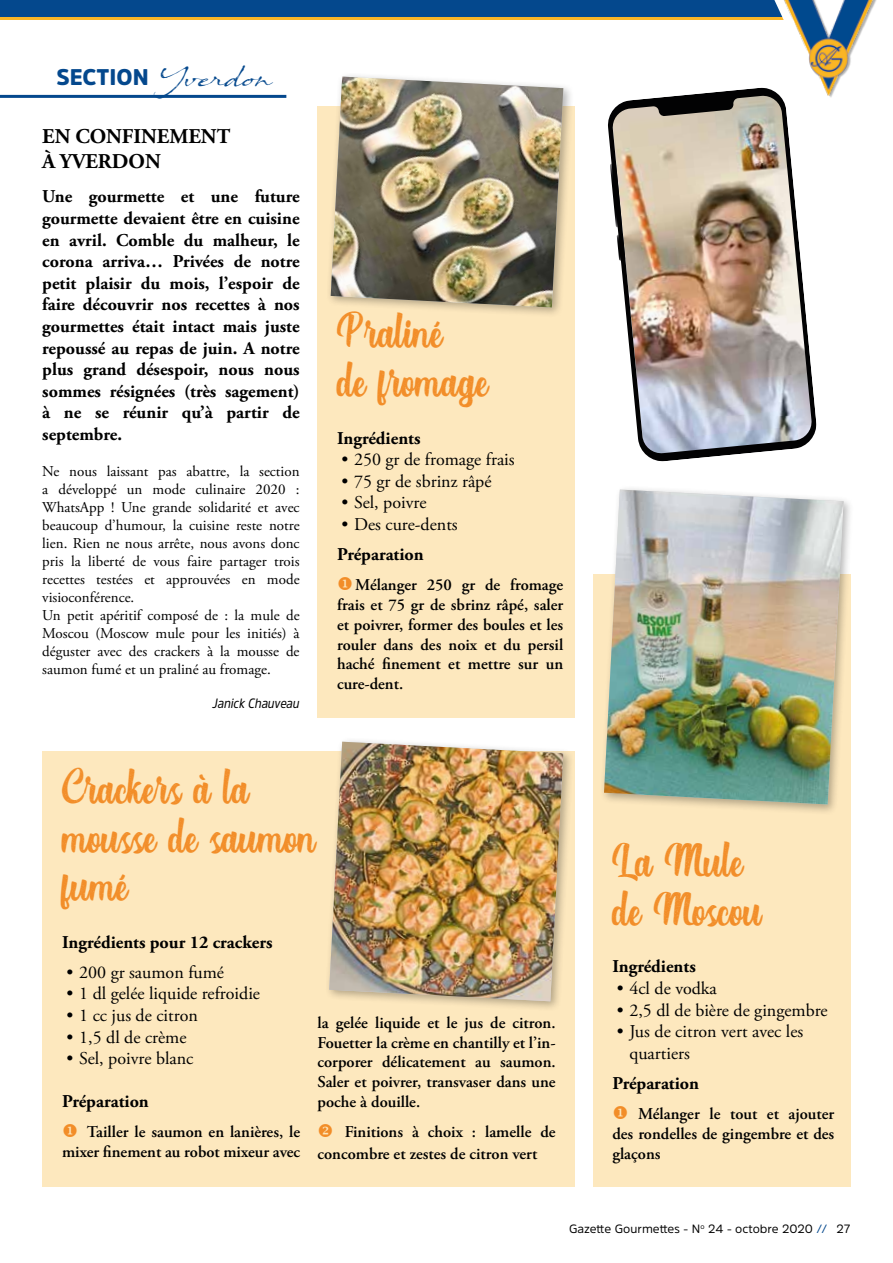
<style>
.page{position:relative;width:893px;height:1263px;background:#fff}
.page>*{position:absolute;margin:0;border:0;box-sizing:border-box;transform-origin:0 0}
.t1{font:40.5px/48.6px "Authentic Script Rough";color:#f28d28}
.t2{font:900 22.5px "Amsi Pro";color:#04488d}
.t3{font:700 21px/25.2px "Adobe Garamond Pro";color:#000}
.t4{font:700 18px/21.6px "Adobe Garamond Pro";color:#000;text-align:justify}
.t5{font:18px/21.6px "Adobe Garamond Pro";color:#000}
.t6{font:600 16.5px/19.8px "Adobe Garamond Pro";color:#000;text-align:justify}
.t7{font:15px/18px "Adobe Garamond Pro";color:#000}
.t8{font:italic 13.5px "Amsi Pro Narw";color:#000}
.t9{font:12px "Amsi Pro";color:#000}
.s1{font-family:"Sand Dunes";font-weight:400;font-size:27px}
.s2{color:#f28d28}
.s3{color:#04488d}
</style>
<div class="page">
<div style="left:0;top:0;width:807px;height:19px;background:#04488d"></div>
<hr style="left:0;top:17px;width:807px;height:3px;background:#fab526">
<img style="left:774px;top:0;width:103px;height:95px">
<hr style="left:0;top:95px;width:286px;height:3px;background:#04488d">
<div style="left:43px;top:751px;width:532px;height:435px;background:#fde8be"></div>
<div style="left:318px;top:107px;width:257px;height:611px;background:#fde8be"></div>
<div style="left:593px;top:574px;width:257px;height:612px;background:#fde8be"></div>
<div style="left:324px;top:737px;width:250px;height:275px;background:#000;opacity:.3"></div>
<img style="left:329px;top:742px;width:234px;height:259px">
<div style="left:326px;top:72px;width:248px;height:246px;background:#000;opacity:.3"></div>
<img style="left:331px;top:77px;width:232px;height:230px">
<div style="left:599px;top:485px;width:255px;height:330px;background:#000;opacity:.3"></div>
<img style="left:604px;top:490px;width:239px;height:314px">
<img style="left:608px;top:87px;width:209px;height:375px">
<h2 class="t2" style="left:57px;top:62px;width:217px">SECTION <span class="s1">Yverdon</span></h2>
<p class="t3" style="left:42px;top:124px;width:189px">EN CONFINEMENT<br>À YVERDON</p>
<p class="t4" style="left:42px;top:186px;width:259px">Une gourmette et une future gourmette devaient être en cuisine en avril. Comble du malheur, le corona arriva… Privées de notre petit plaisir du mois, l’espoir de faire découvrir nos recettes à nos gourmettes était intact mais juste repoussé au repas de juin. A notre plus grand désespoir, nous nous sommes résignées (très sagement) à ne se réunir qu’à partir de septembre.</p>
<p class="t7" style="left:42px;top:463px;width:259px">Ne nous laissant pas abattre, la section a développé un mode culinaire 2020 :<br>WhatsApp ! Une grande solidarité et avec beaucoup d’humour, la cuisine reste notre lien. Rien ne nous arrête, nous avons donc pris la liberté de vous faire partager trois recettes testées et approuvées en mode visioconférence.<br>Un petit apéritif composé de : la mule de Moscou (Moscow mule pour les initiés) à déguster avec des crackers à la mousse de saumon fumé et un praliné au fromage.</p>
<p class="t8" style="left:213px;top:694px;width:89px">Janick Chauveau</p>
<h1 class="t1" style="left:337px;top:309px;width:153px">Praliné<br>de fromage</h1>
<p class="t4" style="left:337px;top:427px;width:85px">Ingrédients</p>
<p class="t5" style="left:341px;top:449px;width:175px">• 250 gr de fromage frais</p>
<p class="t5" style="left:341px;top:471px;width:152px">• 75 gr de sbrinz râpé</p>
<p class="t5" style="left:341px;top:492px;width:87px">• Sel, poivre</p>
<p class="t5" style="left:341px;top:514px;width:118px">• Des cure-dents</p>
<p class="t4" style="left:337px;top:544px;width:88px">Préparation</p>
<p class="t6" style="left:337px;top:575px;width:228px"><span class="s2">◆</span>Mélanger 250 gr de fromage frais et 75 gr de sbrinz râpé, saler et poivrer, former des boules et les rouler dans des noix et du persil haché finement et mettre sur un cure-dent.</p>
<h1 class="t1" style="left:62px;top:765px;width:256px">Crackers à la mousse de saumon fumé</h1>
<p class="t4" style="left:62px;top:931px;width:212px">Ingrédients pour 12 crackers</p>
<p class="t5" style="left:66px;top:962px;width:159px">• 200 gr saumon fumé</p>
<p class="t5" style="left:66px;top:983px;width:195px">• 1 dl gelée liquide refroidie</p>
<p class="t5" style="left:66px;top:1005px;width:133px">• 1 cc jus de citron</p>
<p class="t5" style="left:66px;top:1027px;width:122px">• 1,5 dl de crème</p>
<p class="t5" style="left:66px;top:1048px;width:128px">• Sel, poivre blanc</p>
<p class="t4" style="left:62px;top:1091px;width:88px">Préparation</p>
<p class="t6" style="left:62px;top:1122px;width:240px"><span class="s2">◆</span> Tailler le saumon en lanières, le mixer finement au robot mixeur avec</p>
<p class="t6" style="left:318px;top:1013px;width:240px">la gelée liquide et le jus de citron.<br>Fouetter la crème en chantilly et l’in&shy;corporer délicatement au saumon.<br>Saler et poivrer, transvaser dans une poche à douille.</p>
<p class="t6" style="left:318px;top:1121px;width:240px;line-height:21.6px"><span class="s2">❖</span> Finitions à choix : lamelle de concombre et zestes de citron vert</p>
<h1 class="t1" style="left:612px;top:838px;width:152px">La Mule de Moscou</h1>
<p class="t4" style="left:612px;top:956px;width:85px">Ingrédients</p>
<p class="t5" style="left:617px;top:978px;width:102px">• 4cl de vodka</p>
<p class="t5" style="left:617px;top:1000px;width:212px">• 2,5 dl de bière de gingembre</p>
<p class="t5" style="left:629px;top:1021px;width:175px;text-indent:-13px">• Jus de citron vert avec les quartiers</p>
<p class="t4" style="left:612px;top:1073px;width:88px">Préparation</p>
<p class="t6" style="left:612px;top:1104px;width:223px"><span class="s2">◆</span> Mélanger le tout et ajouter des rondelles de gingembre et des glaçons</p>
<p class="t9" style="left:569px;top:1220px;width:283px">Gazette Gourmettes - N<sup>o</sup> 24 - octobre 2020 <span class="s3">//</span> 27</p>
</div>
